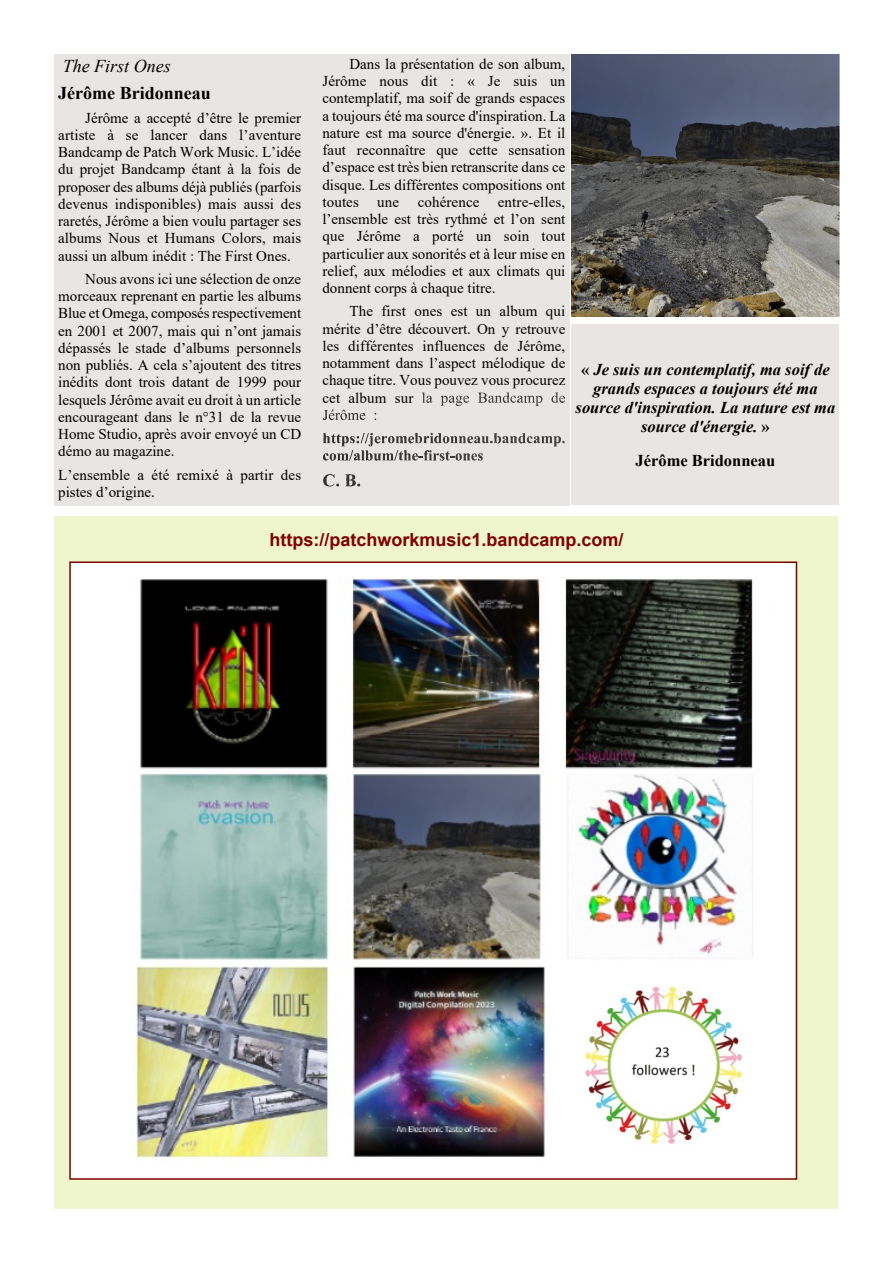
<style>
.page{position:relative;width:893px;height:1263px;background:#fff}
.page>*{position:absolute;margin:0;border:0;box-sizing:border-box;transform-origin:0 0}
.t1{font:700 18px "Arial";color:#800000}
.t2{font:700 18px "Times New Roman";color:#000}
.t3{font:italic 18px "Times New Roman";color:#000}
.t4{font:italic 700 16.5px/18.9px "Times New Roman";color:#000;text-align:center}
.t5{font:700 16.5px "Times New Roman";color:#000}
.t6{font:15px/17.2px "Times New Roman";color:#000;text-align:justify}
.s1{font-style:normal}
</style>
<div class="page">
<div style="left:55px;top:516px;width:783px;height:692px;background:#eff6cc"></div>
<div style="left:69px;top:561px;width:728px;height:619px;background:#fff;border:2px solid #800000"></div>
<div style="left:54px;top:54px;width:516px;height:451px;background:#e7e6e3"></div>
<svg style="left:422px;top:392px;width:10px;height:11px"></svg>
<svg style="left:441px;top:396px;width:28px;height:10px"></svg>
<svg style="left:478px;top:392px;width:64px;height:14px"></svg>
<svg style="left:552px;top:392px;width:13px;height:11px"></svg>
<svg style="left:323px;top:410px;width:42px;height:10px"></svg>
<svg style="left:323px;top:433px;width:242px;height:28px"></svg>
<svg style="left:323px;top:474px;width:16px;height:12px"></svg>
<svg style="left:345px;top:474px;width:15px;height:12px"></svg>
<img style="left:572px;top:54px;width:267px;height:263px">
<img style="left:584px;top:986px;width:159px;height:159px">
<img style="left:135px;top:965px;width:410px;height:194px">
<img style="left:139px;top:774px;width:614px;height:187px">
<img style="left:140px;top:578px;width:613px;height:191px">
<div style="left:572px;top:324px;width:267px;height:181px;background:#e7e6e3"></div>
<p class="t3" style="left:63px;top:54px;width:110px">The First Ones</p>
<p class="t2" style="left:58px;top:80px;width:154px">Jérôme Bridonneau</p>
<p class="t6" style="left:58px;top:109px;width:244px;text-indent:27px">Jérôme a accepté d’être le premier artiste à se lancer dans l’aventure Bandcamp de Patch Work Music. L’idée du projet Bandcamp étant à la fois de proposer des albums déjà publiés (parfois devenus indisponibles) mais aussi des raretés, Jérôme a bien voulu partager ses albums Nous et Humans Colors, mais aussi un album inédit : The First Ones.</p>
<p class="t6" style="left:58px;top:270px;width:244px;text-indent:27px">Nous avons ici une sélection de onze morceaux reprenant en partie les albums Blue et Omega, composés respectivement en 2001 et 2007, mais qui n’ont jamais dépassés le stade d’albums personnels non publiés. A cela s’ajoutent des titres inédits dont trois datant de 1999 pour lesquels Jérôme avait eu droit à un article encourageant dans le n°31 de la revue Home Studio, après avoir envoyé un CD démo au magazine.</p>
<p class="t6" style="left:58px;top:465px;width:244px">L’ensemble a été remixé à partir des pistes d’origine.</p>
<p class="t6" style="left:322px;top:55px;width:244px;text-indent:27px">Dans la présentation de son album, Jérôme nous dit : « Je suis un contemplatif, ma soif de grands espaces a toujours été ma source d'inspiration. La nature est ma source d'énergie. ». Et il faut reconnaître que cette sensation d’espace est très bien retranscrite dans ce disque. Les différentes compositions ont toutes une cohérence entre-elles, l’ensemble est très rythmé et l’on sent que Jérôme a porté un soin tout particulier aux sonorités et à leur mise en relief, aux mélodies et aux climats qui donnent corps à chaque titre.</p>
<p class="t6" style="left:322px;top:302px;width:244px;text-indent:27px">The first ones est un album qui mérite d’être découvert. On y retrouve les différentes influences de Jérôme, notamment dans l’aspect mélodique de chaque titre. Vous pouvez vous procurez cet album sur</p>
<p class="t4" style="left:576px;top:360px;width:261px"><span class="s1">«</span> Je suis un contemplatif, ma soif de grands espaces a toujours été ma source d'inspiration. La nature est ma source d'énergie. <span class="s1">»</span></p>
<p class="t5" style="left:635px;top:449px;width:141px">Jérôme Bridonneau</p>
<p class="t1" style="left:269px;top:526px;width:356px">https://patchworkmusic1.bandcamp.com/</p>
</div>
